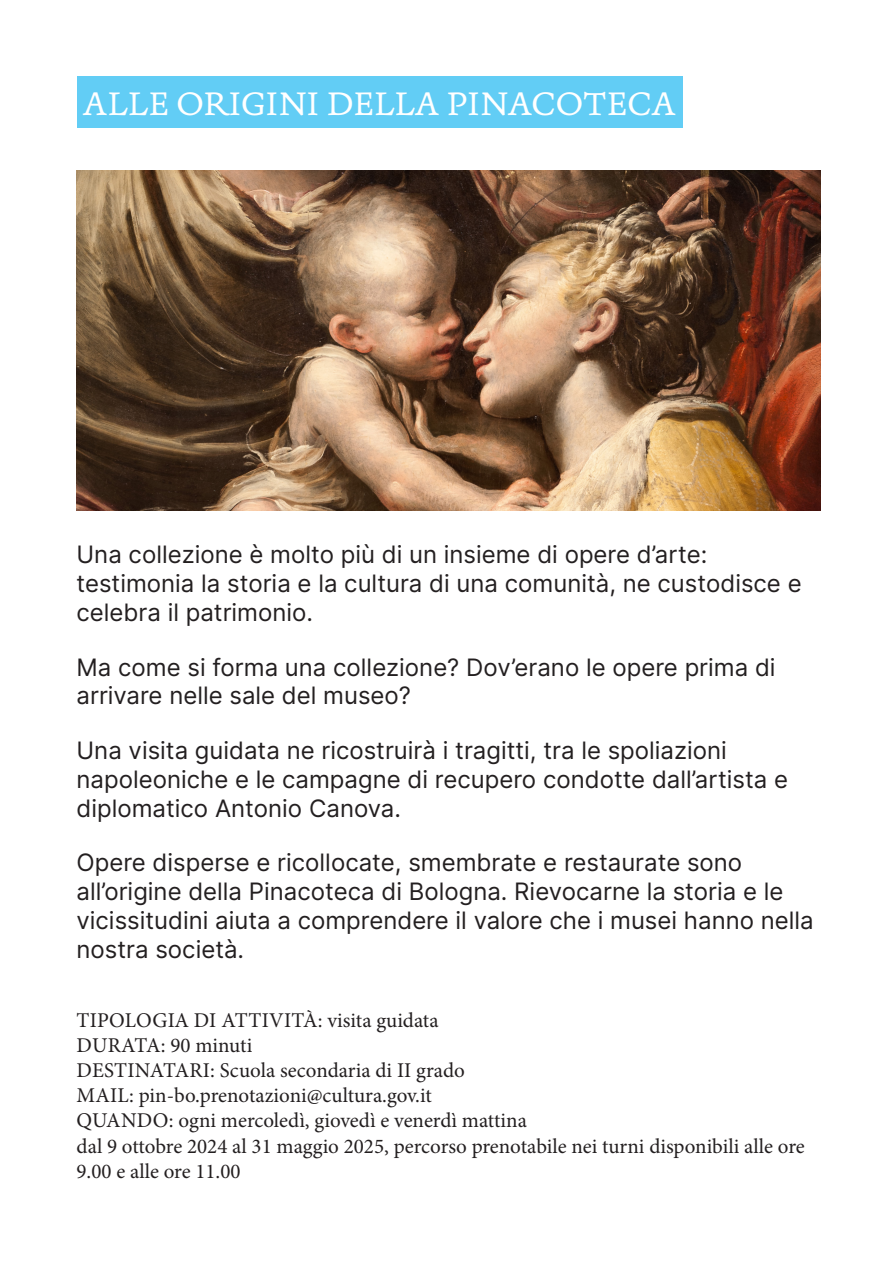
<style>
.page{position:relative;width:893px;height:1263px;background:#fff}
.page>*{position:absolute;margin:0;border:0;box-sizing:border-box;transform-origin:0 0}
.t1{font:36px "De Aetna PNB Caption";color:#fff}
.t2{font:24px/28.8px "Inter";color:#231f20}
.t3{font:21px/25.2px "Minion Pro";color:#231f20}
</style>
<div class="page">
<div style="left:77px;top:77px;width:605px;height:51px;background:#62cdf5"></div>
<img style="left:77px;top:170px;width:744px;height:340px">
<p class="t1" style="left:83px;top:82px;width:594px">ALLE ORIGINI DELLA PINACOTECA</p>
<p class="t2" style="left:77px;top:540px;width:632px">Una collezione è molto più di un insieme di opere d’arte:</p>
<p class="t2" style="left:77px;top:568px;width:727px">testimonia la storia e la cultura di una comunità, ne custodisce e celebra il patrimonio.</p>
<p class="t2" style="left:77px;top:652px;width:701px">Ma come si forma una collezione? Dov’erano le opere prima di arrivare nelle sale del museo?</p>
<p class="t2" style="left:77px;top:735px;width:652px">Una visita guidata ne ricostruirà i tragitti, tra le spoliazioni</p>
<p class="t2" style="left:77px;top:764px;width:713px">napoleoniche e le campagne di recupero condotte dall’artista e diplomatico Antonio Canova.</p>
<p class="t2" style="left:77px;top:847px;width:667px">Opere disperse e ricollocate, smembrate e restaurate sono</p>
<p class="t2" style="left:77px;top:876px;width:739px">all’origine della Pinacoteca di Bologna. Rievocarne la storia e le vicissitudini aiuta a comprendere il valore che i musei hanno nella nostra società.</p>
<p class="t3" style="left:77px;top:1007px;width:364px">TIPOLOGIA DI ATTIVITÀ: visita guidata</p>
<p class="t3" style="left:77px;top:1032px;width:177px">DURATA: 90 minuti</p>
<p class="t3" style="left:77px;top:1058px;width:390px">DESTINATARI: Scuola secondaria di II grado</p>
<p class="t3" style="left:77px;top:1083px;width:357px">MAIL: pin-bo.prenotazioni@cultura.gov.it</p>
<p class="t3" style="left:77px;top:1108px;width:452px">QUANDO: ogni mercoledì, giovedì e venerdì mattina</p>
<p class="t3" style="left:77px;top:1133px;width:730px">dal 9 ottobre 2024 al 31 maggio 2025, percorso prenotabile nei turni disponibili alle ore<br>9.00 e alle ore 11.00</p>
</div>
